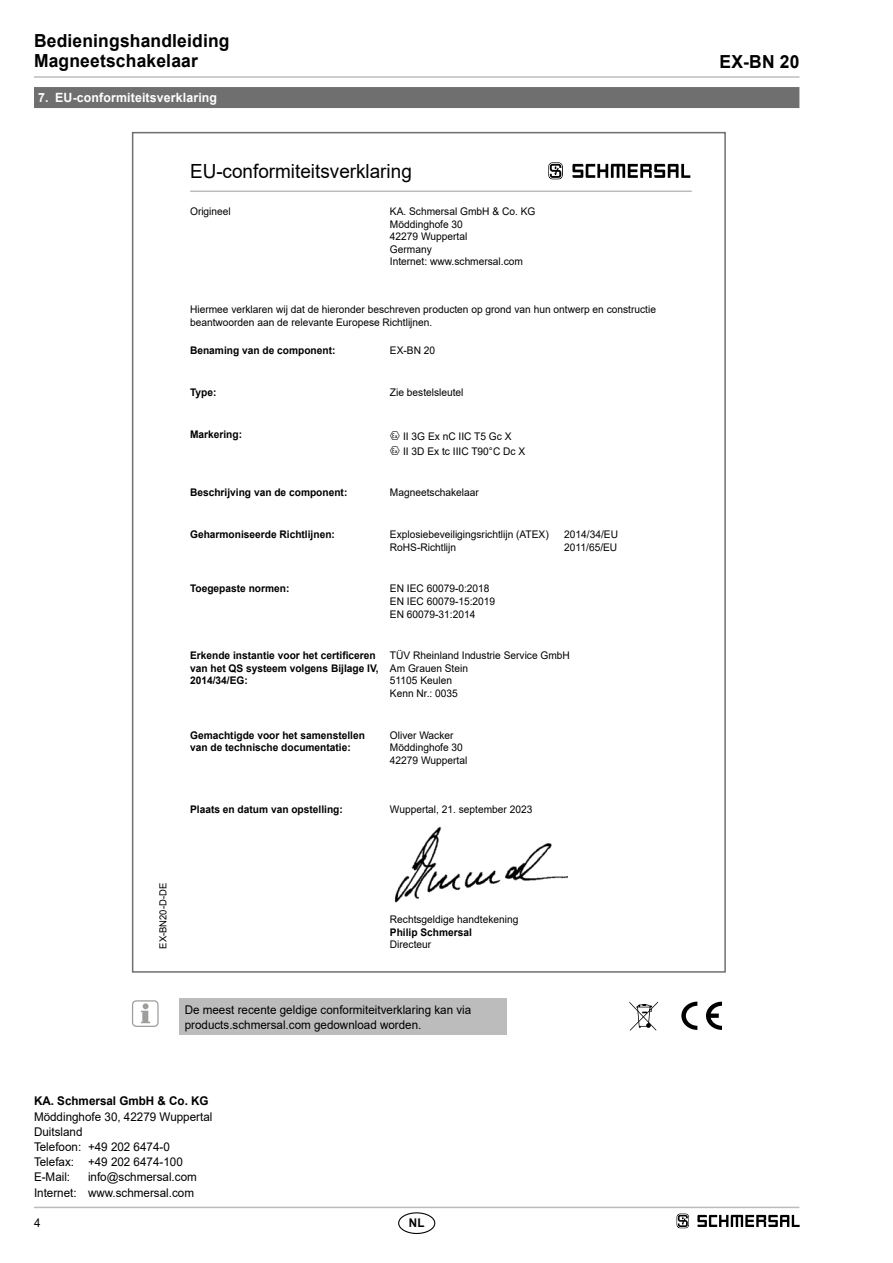
<style>
.page{position:relative;width:893px;height:1263px;background:#fff}
.page>*{position:absolute;margin:0;border:0;box-sizing:border-box;transform-origin:0 0}
.t1{font:19.5px "Arial";color:#000}
.t2{font:700 18px/20.2px "Arial";letter-spacing:.01em;color:#000}
.t3{font:700 12.75px "Arial";letter-spacing:.01em;color:#fff}
.t4{font:12px/15.1px "Arial";color:#000}
.t5{font:700 12px "Arial";color:#000}
.t6{font:10.5px/12.6px "Arial";color:#000}
.t7{font:700 10.5px/12.6px "Arial";color:#000}
.t8{font:9.75px "Arial";color:#000}
</style>
<div class="page">
<hr style="left:34px;top:1207px;width:765px;height:1px;background:#bcbcbc">
<hr style="left:34px;top:76px;width:765px;height:2px;background:#bcbcbc">
<div style="left:398px;top:1212px;width:37px;height:22px;border:1px solid #000;border-radius:50%"></div>
<div style="left:34px;top:87px;width:765px;height:21px;background:#706f6f"></div>
<div style="left:180px;top:998px;width:327px;height:37px;background:#bcbcbc"></div>
<svg style="left:141px;top:1003px;width:9px;height:20px"></svg>
<div style="left:132px;top:1000px;width:27px;height:27px;border:1px solid #9d9d9c;border-radius:4px"></div>
<img style="left:394px;top:827px;width:173px;height:76px">
<hr style="left:190px;top:190px;width:502px;height:2px;background:#bcbcbc">
<svg style="left:548px;top:162px;width:15px;height:17px"></svg>
<svg style="left:572px;top:164px;width:118px;height:14px"></svg>
<svg style="left:681px;top:1002px;width:16px;height:28px"></svg>
<svg style="left:706px;top:1002px;width:16px;height:28px"></svg>
<svg style="left:629px;top:1001px;width:29px;height:30px"></svg>
<svg style="left:677px;top:1213px;width:12px;height:15px"></svg>
<svg style="left:697px;top:1215px;width:102px;height:12px"></svg>
<h2 class="t2" style="left:34px;top:31px;width:197px">Bedieningshandleiding<br>Magneetschakelaar</h2>
<p class="t3" style="left:38px;top:89px;width:180px">7. EU-conformiteitsverklaring</p>
<h1 class="t1" style="left:190px;top:158px;width:223px">EU-conformiteitsverklaring</h1>
<p class="t6" style="left:190px;top:205px;width:42px">Origineel</p>
<p class="t6" style="left:390px;top:205px;width:147px">KA. Schmersal GmbH &amp; Co. KG<br>Möddinghofe 30<br>42279 Wuppertal<br>Germany<br>Internet: www.schmersal.com</p>
<p class="t6" style="left:190px;top:303px;width:467px">Hiermee verklaren wij dat de hieronder beschreven producten op grond van hun ontwerp en constructie beantwoorden aan de relevante Europese Richtlijnen.</p>
<p class="t7" style="left:190px;top:344px;width:147px">Benaming van de component:</p>
<p class="t6" style="left:390px;top:344px;width:47px">EX-BN 20</p>
<p class="t7" style="left:190px;top:386px;width:28px">Type:</p>
<p class="t6" style="left:390px;top:386px;width:75px">Zie bestelsleutel</p>
<p class="t7" style="left:190px;top:428px;width:54px">Markering:</p>
<p class="t6" style="left:403px;top:428px;width:124px;line-height:15.1px">II 3G Ex nC IIC T5 Gc X<br>II 3D Ex tc IIIC T90°C Dc X</p>
<p class="t7" style="left:190px;top:486px;width:159px">Beschrijving van de component:</p>
<p class="t6" style="left:390px;top:486px;width:90px">Magneetschakelaar</p>
<p class="t7" style="left:190px;top:528px;width:146px">Geharmoniseerde Richtlijnen:</p>
<p class="t6" style="left:390px;top:528px;width:160px">Explosiebeveiligingsrichtlijn (ATEX)<br>RoHS-Richtlijn</p>
<p class="t6" style="left:564px;top:528px;width:55px">2014/34/EU<br>2011/65/EU</p>
<p class="t7" style="left:190px;top:582px;width:101px">Toegepaste normen:</p>
<p class="t6" style="left:390px;top:582px;width:107px">EN IEC 60079-0:2018<br>EN IEC 60079-15:2019<br>EN 60079-31:2014</p>
<p class="t7" style="left:190px;top:649px;width:190px">Erkende instantie voor het certificeren van het QS systeem volgens Bijlage IV,<br>2014/34/EG:</p>
<p class="t6" style="left:390px;top:649px;width:181px">TÜV Rheinland Industrie Service GmbH<br>Am Grauen Stein<br>51105 Keulen<br>Kenn Nr.: 0035</p>
<p class="t7" style="left:190px;top:729px;width:176px">Gemachtigde voor het samenstellen van de technische documentatie:</p>
<p class="t6" style="left:390px;top:728px;width:79px">Oliver Wacker<br>Möddinghofe 30<br>42279 Wuppertal</p>
<p class="t7" style="left:190px;top:804px;width:154px">Plaats en datum van opstelling:</p>
<p class="t6" style="left:390px;top:803px;width:144px">Wuppertal, 21. september 2023</p>
<p class="t8" style="left:156px;top:949px;width:67px;rotate:-90deg">EX-BN20-D-DE</p>
<p class="t6" style="left:390px;top:913px;width:130px">Rechtsgeldige handtekening</p>
<p class="t7" style="left:390px;top:926px;width:84px">Philip Schmersal</p>
<p class="t6" style="left:390px;top:938px;width:43px">Directeur</p>
<p class="t4" style="left:185px;top:1002px;width:288px">De meest recente geldige conformiteitverklaring kan via products.schmersal.com gedownload worden.</p>
<p class="t5" style="left:34px;top:1093px;width:176px">KA. Schmersal GmbH &amp; Co. KG</p>
<p class="t4" style="left:34px;top:1109px;width:180px">Möddinghofe 30, 42279 Wuppertal<br>Duitsland<br>Telefoon: +49 202 6474-0<br>Telefax: +49 202 6474-100<br>E-Mail:</p>
<p class="t4" style="left:34px;top:1169px;width:164px;text-align:right">info@schmersal.com<br>Internet: www.schmersal.com</p>
<p class="t4" style="left:34px;top:1215px;width:8px">4</p>
<p class="t5" style="left:409px;top:1214px;width:17px">NL</p>
<h2 class="t2" style="left:720px;top:52px;width:81px">EX-BN 20</h2>
</div>
